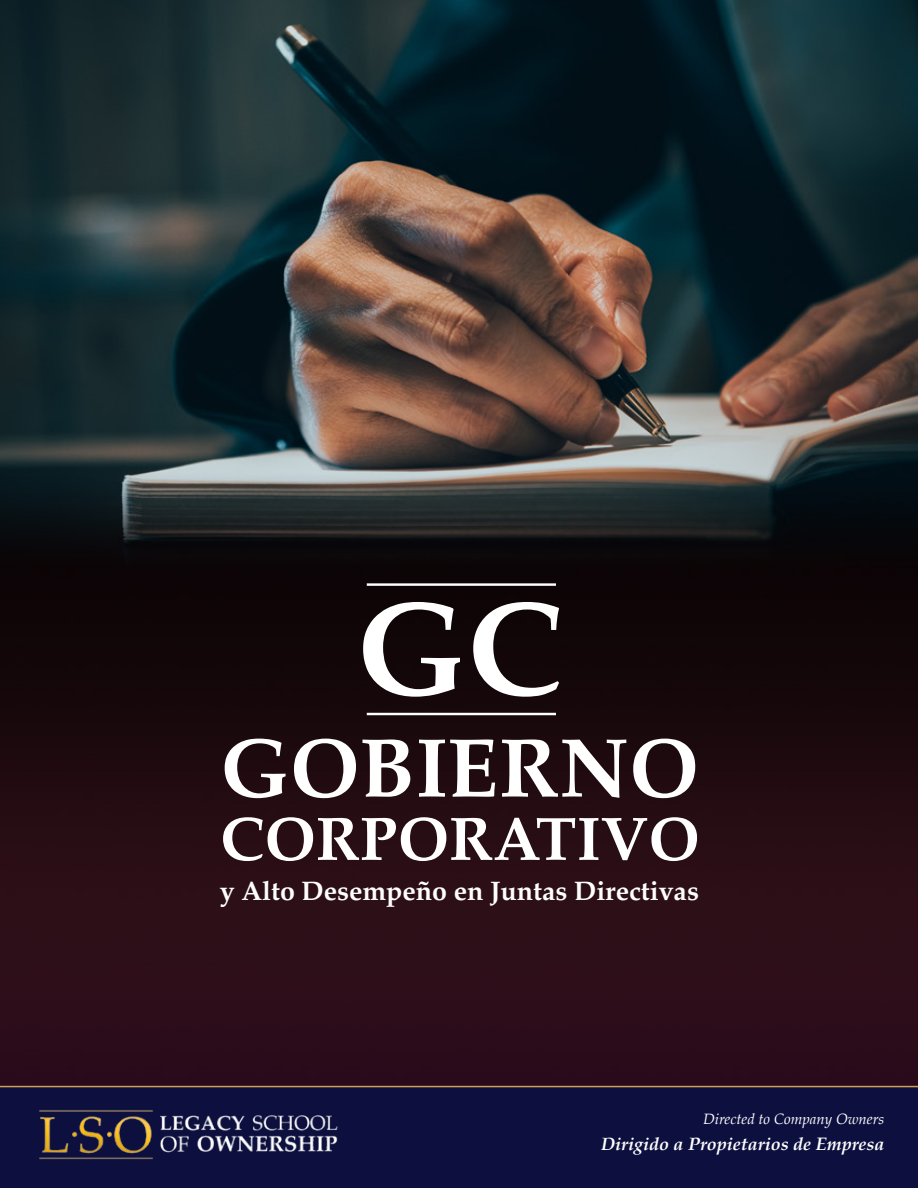
<style>
.page{position:relative;width:918px;height:1188px;background:#fff}
.page>*{position:absolute;margin:0;border:0;box-sizing:border-box;transform-origin:0 0}
.t1{font:700 133.05px "Palatino";color:#fff}
.t2{font:700 83.7px "Palatino";color:#fff}
.t3{font:700 61.5px "Palatino";color:#fff}
.t4{font:700 26.7px "Palatino";color:#fff}
.t5{font:italic 700 18px "Palatino";color:#fff}
.t6{font:italic 15px "Palatino";color:#fff}
</style>
<div class="page">
<img style="left:0;top:0;width:918px;height:1086px">
<div style="left:0;top:1086px;width:918px;height:102px;background:#0d103f"></div>
<img style="left:31px;top:1102px;width:315px;height:63px">
<hr style="left:367px;top:583px;width:189px;height:3px;background:#fff">
<hr style="left:367px;top:713px;width:189px;height:2px;background:#fff">
<h1 class="t1" style="left:356px;top:536px;width:208px">GC</h1>
<h2 class="t2" style="left:220px;top:697px;width:480px">GOBIERNO</h2>
<h3 class="t3" style="left:220px;top:787px;width:481px">CORPORATIVO</h3>
<p class="t4" style="left:220px;top:868px;width:481px">y Alto Desempeño en Juntas Directivas</p>
<p class="t6" style="left:703px;top:1107px;width:183px">Directed to Company Owners</p>
<p class="t5" style="left:601px;top:1129px;width:285px">Dirigido a Propietarios de Empresa</p>
</div>
